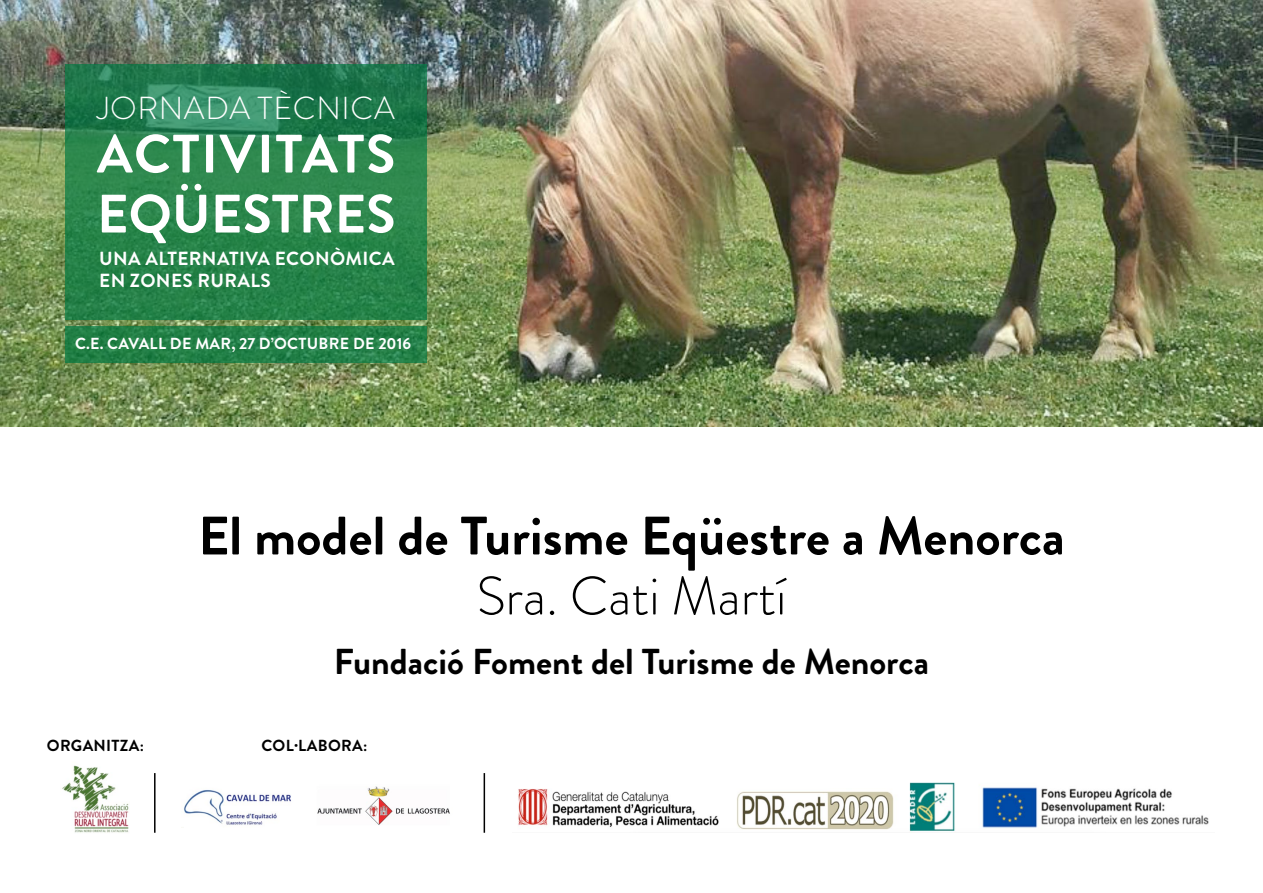
<style>
.page{position:relative;width:1263px;height:893px;background:#fff}
.page>*{position:absolute;margin:0;border:0;box-sizing:border-box;transform-origin:0 0}
.t1{font:700 54px "Brandon Grotesque";color:#000}
.t2{font:700 54px/60px "Brandon Grotesque";color:#fff}
.t3{font:300 54px "Brandon Grotesque";color:#000}
.t4{font:700 36px "Brandon Grotesque";color:#000}
.t5{font:300 31.8px "Brandon Grotesque";letter-spacing:.02em;color:#fff}
.t6{font:700 18.9px "Brandon Grotesque";letter-spacing:.02em;color:#fff}
.t7{font:700 16.05px "Brandon Grotesque";letter-spacing:.02em;color:#fff}
.t8{font:700 16.05px "Brandon Grotesque";letter-spacing:.02em;color:#000}
</style>
<div class="page">
<img style="left:0;top:0;width:1263px;height:427px">
<svg style="left:65px;top:64px;width:362px;height:255px;background:#27824d"></svg>
<svg style="left:65px;top:327px;width:362px;height:36px;background:#238047"></svg>
<img style="left:518px;top:782px;width:691px;height:51px">
<img style="left:62px;top:765px;width:67px;height:68px">
<img style="left:184px;top:790px;width:107px;height:35px">
<img style="left:317px;top:786px;width:133px;height:39px">
<hr style="left:154px;top:773px;width:2px;height:60px;background:#000">
<hr style="left:484px;top:773px;width:1px;height:60px;background:#000">
<h3 class="t5" style="left:97px;top:86px;width:299px">JORNADA TÈCNICA</h3>
<h1 class="t2" style="left:97px;top:125px;width:300px">ACTIVITATS<br>EQÜESTRES</h1>
<p class="t6" style="left:99px;top:245px;width:130px">UNA ALTER NATIVA</p>
<p class="t6" style="left:275px;top:245px;width:100px">ECONÒMICA</p>
<p class="t6" style="left:99px;top:267px;width:170px">EN ZONES RURALS</p>
<p class="t7" style="left:75px;top:333px;width:55px">C.E. CAVA</p>
<p class="t7" style="left:150px;top:333px;width:59px">LL DE MAR</p>
<p class="t7" style="left:231px;top:333px;width:181px">, 27 D’OCTUBRE DE 2016</p>
<h1 class="t1" style="left:198px;top:498px;width:868px">EL MODEL DE TURISME EQÜESTRE A MENORCA</h1>
<h1 class="t3" style="left:476px;top:559px;width:311px">SRA. CATI MARTÍ</h1>
<h2 class="t4" style="left:334px;top:637px;width:597px">FUNDACIÓ FOMENT DEL TURISME DE MENORCA</h2>
<p class="t8" style="left:47px;top:734px;width:99px">OR GANITZA:</p>
<p class="t8" style="left:261px;top:734px;width:107px">COL·LABORA:</p>
</div>
